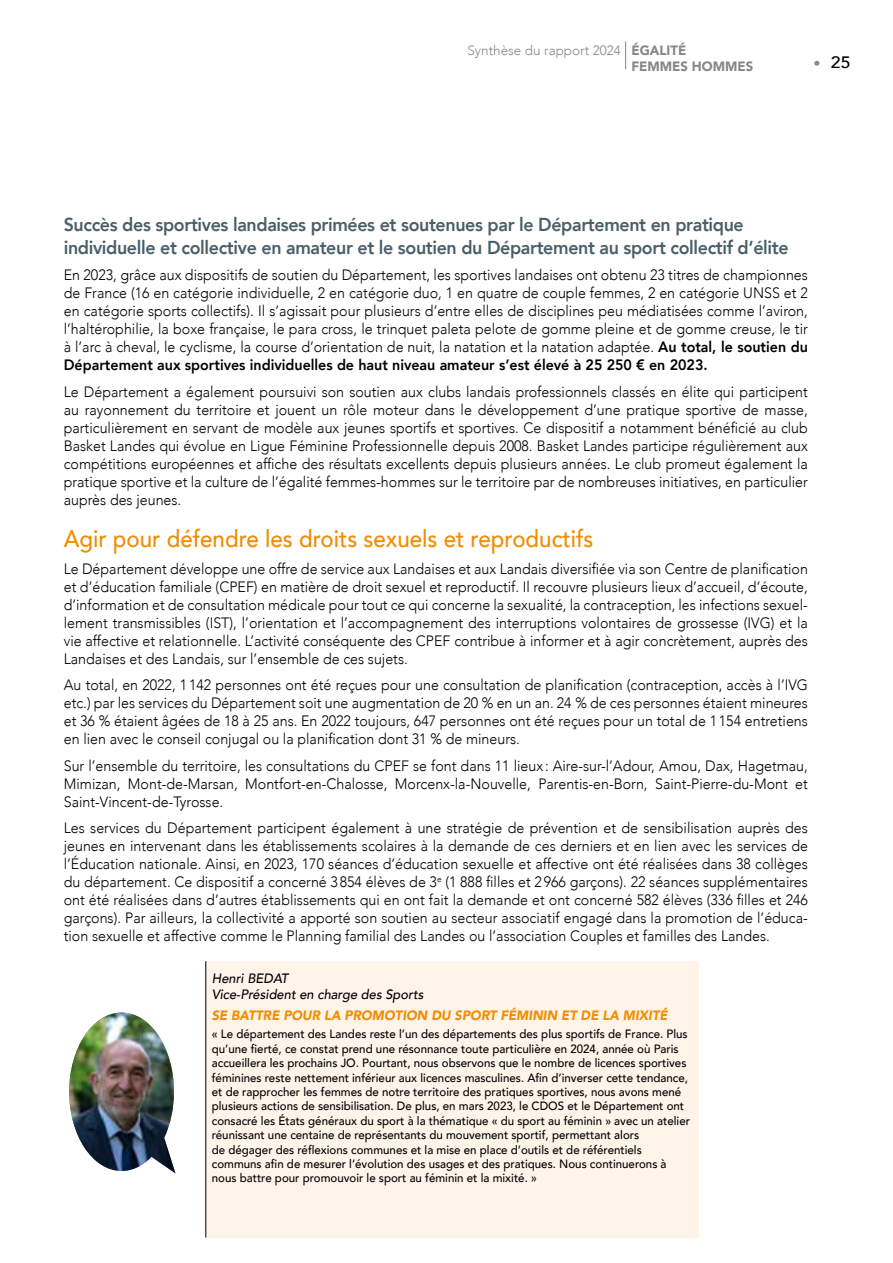
<style>
.page{position:relative;width:893px;height:1263px;background:#fff}
.page>*{position:absolute;margin:0;border:0;box-sizing:border-box;transform-origin:0 0}
.t1{font:500 24px "Avenir";color:#f28c00;scale:.93 1}
.t2{font:800 18.75px/22.5px "Avenir";letter-spacing:-.02em;color:#495f6a;scale:.95 1}
.t3{font:500 16.5px "Avenir";color:#000;scale:1.07 1}
.t4{font:300 15px/18px "Avenir";color:#000;text-align:justify;scale:.95 1}
.t5{font:italic 900 13.5px "Avenir";color:#f28c00;scale:.96 1}
.t6{font:italic 500 13.5px/16.2px "Avenir";color:#000;scale:.96 1}
.t7{font:300 13.5px "Avenir";color:#878787}
.t8{font:900 13.5px/16.2px "Avenir";color:#878787}
.t9{font:500 12px/14.4px "Avenir";color:#000;scale:.96 1}
.s1{font-weight:900;font-size:13.5px;color:#878787}
.s2{font-weight:800}
</style>
<div class="page">
<svg style="left:625px;top:41px;width:1px;height:28px"></svg>
<img style="left:69px;top:1012px;width:106px;height:161px">
<div style="left:206px;top:961px;width:493px;height:276px;background:#fff4e9"></div>
<hr style="left:205px;top:961px;width:1px;height:276px;background:#000">
<p class="t7" style="left:467px;top:42px;width:155px">Synthèse du rapport 2024</p>
<p class="t8" style="left:631px;top:42px;width:123px">ÉGALITÉ<br>FEMMES HOMMES</p>
<p class="t3" style="left:814px;top:48px;width:36px"><span class="s1">•</span> 25</p>
<p class="t2" style="left:64px;top:214px;width:764px">Succès des sportives landaises primées et soutenues par le Département en pratique individuelle et collective en amateur et le soutien du Département au sport collectif d’élite</p>
<p class="t4" style="left:64px;top:266px;width:785px">En 2023, grâce aux dispositifs de soutien du Département, les sportives landaises ont obtenu 23 titres de championnes de France (16 en catégorie individuelle, 2 en catégorie duo, 1 en quatre de couple femmes, 2 en catégorie UNSS et 2 en catégorie sports collectifs). Il s’agissait pour plusieurs d’entre elles de disciplines peu médiatisées comme l’aviron, l’haltérophilie, la boxe française, le para cross, le trinquet paleta pelote de gomme pleine et de gomme creuse, le tir à l’arc à cheval, le cyclisme, la course d’orientation de nuit, la natation et la natation adaptée. <span class="s2">Au total, le soutien du Département aux sportives individuelles de haut niveau amateur s’est élevé à 25 250 € en 2023.</span></p>
<p class="t4" style="left:64px;top:383px;width:785px">Le Département a également poursuivi son soutien aux clubs landais professionnels classés en élite qui participent au rayonnement du territoire et jouent un rôle moteur dans le développement d’une pratique sportive de masse, particulièrement en servant de modèle aux jeunes sportifs et sportives. Ce dispositif a notamment bénéficié au club Basket Landes qui évolue en Ligue Féminine Professionnelle depuis 2008. Basket Landes participe régulièrement aux compétitions européennes et affiche des résultats excellents depuis plusieurs années. Le club promeut également la pratique sportive et la culture de l’égalité femmes-hommes sur le territoire par de nombreuses initiatives, en particulier auprès des jeunes.</p>
<h1 class="t1" style="left:64px;top:518px;width:571px">Agir pour défendre les droits sexuels et reproductifs</h1>
<p class="t4" style="left:64px;top:559px;width:785px">Le Département développe une offre de service aux Landaises et aux Landais diversifiée via son Centre de planification et d’éducation familiale (CPEF) en matière de droit sexuel et reproductif. Il recouvre plusieurs lieux d’accueil, d’écoute, d’information et de consultation médicale pour tout ce qui concerne la sexualité, la contraception, les infections sexuel&shy;lement transmissibles (IST), l’orientation et l’accompagnement des interruptions volontaires de grossesse (IVG) et la vie affective et relationnelle. L’activité conséquente des CPEF contribue à informer et à agir concrètement, auprès des Landaises et des Landais, sur l’ensemble de ces sujets.</p>
<p class="t4" style="left:64px;top:676px;width:785px">Au total, en 2022, 1142 personnes ont été reçues pour une consultation de planification (contraception, accès à l’IVG etc.) par les services du Département soit une augmentation de 20 % en un an. 24 % de ces personnes étaient mineures et 36 % étaient âgées de 18 à 25 ans. En 2022 toujours, 647 personnes ont été reçues pour un total de 1154 entretiens en lien avec le conseil conjugal ou la planification dont 31 % de mineurs.</p>
<p class="t4" style="left:64px;top:756px;width:785px">Sur l’ensemble du territoire, les consultations du CPEF se font dans 11 lieux : Aire-sur-l’Adour, Amou, Dax, Hagetmau, Mimizan, Mont-de-Marsan, Montfort-en-Chalosse, Morcenx-la-Nouvelle, Parentis-en-Born, Saint-Pierre-du-Mont et Saint-Vincent-de-Tyrosse.</p>
<p class="t4" style="left:64px;top:819px;width:785px">Les services du Département participent également à une stratégie de prévention et de sensibilisation auprès des jeunes en intervenant dans les établissements scolaires à la demande de ces derniers et en lien avec les services de l’Éducation nationale. Ainsi, en 2023, 170 séances d’éducation sexuelle et affective ont été réalisées dans 38 collèges du département. Ce dispositif a concerné 3854 élèves de 3<sup>e</sup> (1 888 filles et 2966 garçons). 22 séances supplémentaires ont été réalisées dans d’autres établissements qui en ont fait la demande et ont concerné 582 élèves (336 filles et 246 garçons). Par ailleurs, la collectivité a apporté son soutien au secteur associatif engagé dans la promotion de l’éduca&shy;tion sexuelle et affective comme le Planning familial des Landes ou l’association Couples et familles des Landes.</p>
<p class="t6" style="left:212px;top:970px;width:222px">Henri BEDAT<br>Vice-Président en charge des Sports</p>
<p class="t5" style="left:212px;top:1004px;width:476px">SE BATTRE POUR LA PROMOTION DU SPORT FÉMININ ET DE LA MIXITÉ</p>
<p class="t9" style="left:212px;top:1026px;width:500px">« Le département des Landes reste l’un des départements des plus sportifs de France. Plus qu’une fierté, ce constat prend une résonnance toute particulière en 2024, année où Paris accueillera les prochains JO. Pourtant, nous observons que le nombre de licences sportives féminines reste nettement inférieur aux licences masculines. Afin d’inverser cette tendance, et de rapprocher les femmes de notre territoire des pratiques sportives, nous avons mené plusieurs actions de sensibilisation. De plus, en mars 2023, le CDOS et le Département ont consacré les États généraux du sport à la thématique « du sport au féminin » avec un atelier réunissant une centaine de représentants du mouvement sportif, permettant alors<br>de dégager des réflexions communes et la mise en place d’outils et de référentiels communs afin de mesurer l’évolution des usages et des pratiques. Nous continuerons à nous battre pour promouvoir le sport au féminin et la mixité. »</p>
</div>
